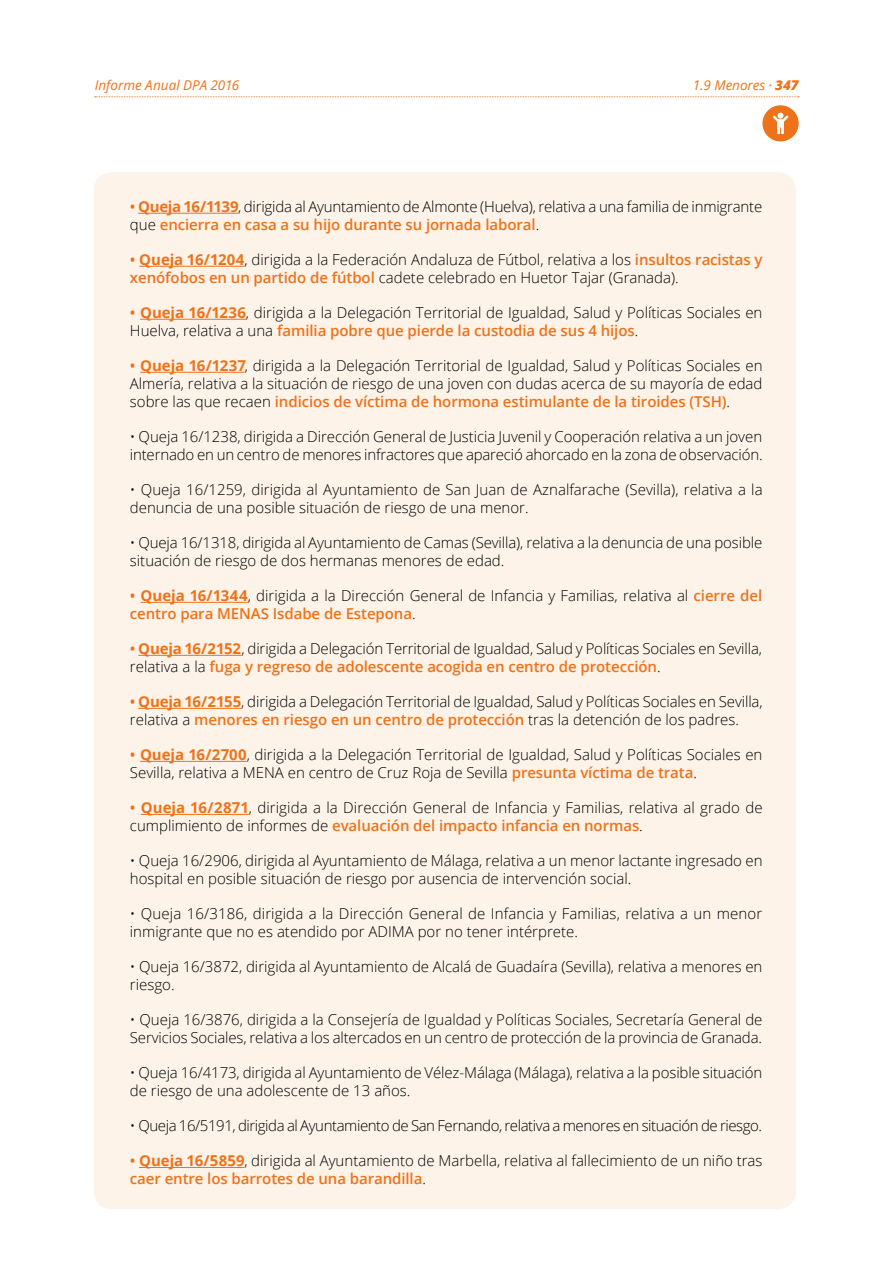
<style>
.page{position:relative;width:893px;height:1263px;background:#fff}
.page>*{position:absolute;margin:0;border:0;box-sizing:border-box;transform-origin:0 0}
.t1{font:300 15px/18px "Open Sans";color:#000}
.t2{font:300 15px "Open Sans";letter-spacing:-.03em;color:#000}
.t3{font:italic 13.5px "Open Sans";color:#ee7219}
.s1{font-weight:800}
.s2{font-weight:600;color:#ee7219}
.s3{font-weight:700;color:#ee7219}
</style>
<div class="page">
<div style="left:762px;top:105px;width:37px;height:36px;background:#ee7219;border-radius:50%"></div>
<svg style="left:773px;top:113px;width:15px;height:21px"></svg>
<svg style="left:95px;top:96px;width:704px;height:1px"></svg>
<div style="left:94px;top:172px;width:702px;height:1037px;background:#fef3e9;border-radius:18px"></div>
<hr style="left:138px;top:213px;width:100px;height:1px;background:#ee7219">
<hr style="left:139px;top:266px;width:105px;height:1px;background:#ee7219">
<hr style="left:140px;top:319px;width:106px;height:1px;background:#ee7219">
<hr style="left:140px;top:372px;width:105px;height:1px;background:#ee7219">
<hr style="left:141px;top:602px;width:107px;height:1px;background:#ee7219">
<hr style="left:138px;top:655px;width:103px;height:1px;background:#ee7219">
<hr style="left:138px;top:708px;width:103px;height:1px;background:#ee7219">
<hr style="left:140px;top:761px;width:107px;height:1px;background:#ee7219">
<hr style="left:141px;top:814px;width:108px;height:1px;background:#ee7219">
<hr style="left:139px;top:1167px;width:105px;height:1px;background:#ee7219">
<p class="t3" style="left:95px;top:76px;width:146px">Informe Anual DPA 2016</p>
<p class="t3" style="left:693px;top:76px;width:107px">1.9 Menores · <span class="s1">347</span></p>
<p class="t1" style="left:130px;top:197px;width:634px"><span class="s2">•</span> <span class="s3">Queja 16/1139</span>, dirigida al Ayuntamiento de Almonte (Huelva), relativa a una familia de inmigrante que <span class="s2">encierra en casa a su hijo durante su jornada laboral</span>.</p>
<p class="t1" style="left:130px;top:250px;width:634px"><span class="s2">•</span> <span class="s3">Queja 16/1204</span>, dirigida a la Federación Andaluza de Fútbol, relativa a los <span class="s2">insultos racistas y xenófobos en un partido de fútbol</span> cadete celebrado en Huetor Tajar (Granada).</p>
<p class="t1" style="left:130px;top:303px;width:634px"><span class="s2">•</span> <span class="s3">Queja 16/1236</span>, dirigida a la Delegación Territorial de Igualdad, Salud y Políticas Sociales en<br>Huelva, relativa a una <span class="s2">familia pobre que pierde la custodia de sus 4 hijos</span>.</p>
<p class="t1" style="left:130px;top:356px;width:634px;text-align:justify"><span class="s2">•</span> <span class="s3">Queja 16/1237</span>, dirigida a la Delegación Territorial de Igualdad, Salud y Políticas Sociales en Almería, relativa a la situación de riesgo de una joven con dudas acerca de su mayoría de edad sobre las que recaen <span class="s2">indicios de víctima de hormona estimulante de la tiroides (TSH)</span>.</p>
<p class="t1" style="left:130px;top:427px;width:634px">• Queja 16/1238, dirigida a Dirección General de Justicia Juvenil y Cooperación relativa a un joven internado en un centro de menores infractores que apareció ahorcado en la zona de observación.</p>
<p class="t1" style="left:130px;top:480px;width:634px">• Queja 16/1259, dirigida al Ayuntamiento de San Juan de Aznalfarache (Sevilla), relativa a la denuncia de una posible situación de riesgo de una menor.</p>
<p class="t1" style="left:130px;top:533px;width:634px">• Queja 16/1318, dirigida al Ayuntamiento de Camas (Sevilla), relativa a la denuncia de una posible situación de riesgo de dos hermanas menores de edad.</p>
<p class="t1" style="left:130px;top:586px;width:634px"><span class="s2">•</span> <span class="s3">Queja 16/1344</span>, dirigida a la Dirección General de Infancia y Familias, relativa al <span class="s2">cierre del centro para MENAS Isdabe de Estepona</span>.</p>
<p class="t1" style="left:130px;top:639px;width:634px"><span class="s2">•</span> <span class="s3">Queja 16/2152</span>, dirigida a Delegación Territorial de Igualdad, Salud y Políticas Sociales en Sevilla, relativa a la <span class="s2">fuga y regreso de adolescente acogida en centro de protección</span>.</p>
<p class="t1" style="left:130px;top:692px;width:634px"><span class="s2">•</span> <span class="s3">Queja 16/2155</span>, dirigida a Delegación Territorial de Igualdad, Salud y Políticas Sociales en Sevilla, relativa a <span class="s2">menores en riesgo en un centro de protección</span> tras la detención de los padres.</p>
<p class="t1" style="left:130px;top:745px;width:634px"><span class="s2">•</span> <span class="s3">Queja 16/2700</span>, dirigida a la Delegación Territorial de Igualdad, Salud y Políticas Sociales en<br>Sevilla, relativa a MENA en centro de Cruz Roja de Sevilla <span class="s2">presunta víctima de trata</span>.</p>
<p class="t1" style="left:130px;top:798px;width:634px"><span class="s2">•</span> <span class="s3">Queja 16/2871</span>, dirigida a la Dirección General de Infancia y Familias, relativa al grado de cumplimiento de informes de <span class="s2">evaluación del impacto infancia en normas</span>.</p>
<p class="t1" style="left:130px;top:851px;width:634px">• Queja 16/2906, dirigida al Ayuntamiento de Málaga, relativa a un menor lactante ingresado en hospital en posible situación de riesgo por ausencia de intervención social.</p>
<p class="t1" style="left:130px;top:904px;width:634px">• Queja 16/3186, dirigida a la Dirección General de Infancia y Familias, relativa a un menor inmigrante que no es atendido por ADIMA por no tener intérprete.</p>
<p class="t1" style="left:130px;top:957px;width:634px">• Queja 16/3872, dirigida al Ayuntamiento de Alcalá de Guadaíra (Sevilla), relativa a menores en riesgo.</p>
<p class="t1" style="left:130px;top:1010px;width:634px">• Queja 16/3876, dirigida a la Consejería de Igualdad y Políticas Sociales, Secretaría General de<br>Servicios Sociales, relativa a los altercados en un centro de protección de la provincia de Granada.</p>
<p class="t1" style="left:130px;top:1063px;width:634px">• Queja 16/4173, dirigida al Ayuntamiento de Vélez-Málaga (Málaga), relativa a la posible situación de riesgo de una adolescente de 13 años.</p>
<p class="t2" style="left:130px;top:1116px;width:634px">• Queja 16/5191, dirigida al Ayuntamiento de San Fernando, relativa a menores en situación de riesgo.</p>
<p class="t1" style="left:130px;top:1151px;width:634px"><span class="s2">•</span> <span class="s3">Queja 16/5859</span>, dirigida al Ayuntamiento de Marbella, relativa al fallecimiento de un niño tras <span class="s2">caer entre los barrotes de una barandilla</span>.</p>
</div>
